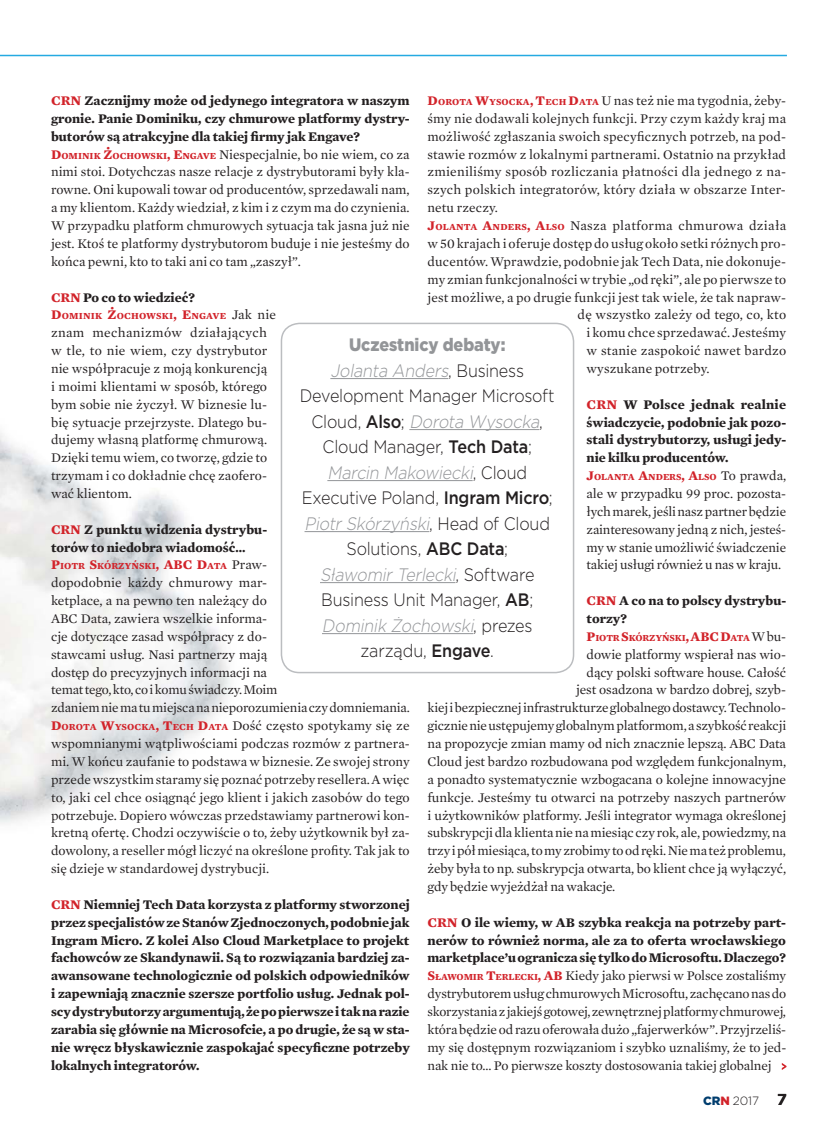
<style>
.page{position:relative;width:838px;height:1127px;background:#fff}
.page>*{position:absolute;margin:0;border:0;box-sizing:border-box;transform-origin:0 0}
.t1{font:300 18px/25.5px "Gotham Pl";letter-spacing:-.01em;color:#231f20;text-align:center;scale:.9 1}
.t2{font:700 15.75px "Gotham Pl";color:#231f20}
.t3{font:13.5px/17.9px "Mercury Text Pl G1";color:#231f20;text-align:justify}
.t4{font:700 13.5px/17.9px "Mercury Text Pl G1";color:#231f20;text-align:justify}
.t5{font:13.5px "Mercury Text Pl G1";letter-spacing:.025em;color:#231f20}
.t6{font:300 12px "Gotham Pl";color:#231f20}
.t7{font:700 9.45px "Mercury Text Pl G1";letter-spacing:-.005em;color:#d2232a}
.t8{font:700 9.45px "Mercury Text Pl G1";letter-spacing:.02em;color:#d2232a}
.s1{font-weight:700;color:#d2232a}
.s2{font-weight:700}
.s3{font-weight:700;font-size:9.45px;color:#d2232a}
.s4{color:#d2232a}
.s5{font-size:13.5px}
.s6{font-weight:400;font-size:13.5px;color:#231f20}
.s7{font-weight:900;color:#939598}
.s8{font-style:italic;color:#939598}
.s9{font-weight:500}
.s10{font-weight:900;color:#003d6e}
.s11{font-weight:900;color:#d2232a}
</style>
<div class="page">
<img style="left:0;top:433px;width:231px;height:391px">
<hr style="left:330px;top:378px;width:118px;height:1px;background:#939598">
<hr style="left:409px;top:429px;width:130px;height:1px;background:#939598">
<hr style="left:327px;top:480px;width:145px;height:1px;background:#939598">
<hr style="left:304px;top:531px;width:125px;height:1px;background:#939598">
<hr style="left:320px;top:582px;width:135px;height:1px;background:#939598">
<hr style="left:322px;top:633px;width:151px;height:1px;background:#939598">
<div style="left:281px;top:323px;width:293px;height:350px;border:2px solid #bbbdc0;border-radius:18px"></div>
<svg style="left:781px;top:1063px;width:5px;height:7px"></svg>
<hr style="left:0;top:55px;width:787px;height:1px;background:#25aae1">
<p class="t3" style="left:51px;top:93px;width:360px;text-align:left"><span class="s1">CRN</span> <span class="s2">Zacznijmy może od jedynego integratora w naszym gronie. Panie Dominiku, czy chmurowe platformy dystry&shy;butorów są atrakcyjne dla takiej firmy jak Engave?<br></span><span class="s1">D</span><span class="s3">OMINIK</span> <span class="s1">Ż</span><span class="s3">OCHOWSKI</span><span class="s1">, E</span><span class="s3">NGAVE</span> Niespecjalnie, bo nie wiem, co za nimi stoi. Dotychczas nasze relacje z dystrybutorami były kla&shy;rowne. Oni kupowali towar od producentów, sprzedawali nam, a my klientom. Każdy wiedział, z kim i z czym ma do czynienia.<br>W przypadku platform chmurowych sytuacja tak jasna już nie jest. Ktoś te platformy dystrybutorom buduje i nie jesteśmy do końca pewni, kto to taki ani co tam „zaszył”.</p>
<p class="t4" style="left:51px;top:289px;width:145px"><span class="s4">CRN</span> Po co to wiedzieć?</p>
<p class="t8" style="left:51px;top:313px;width:226px"><span class="s5">D</span>OMINIK <span class="s5">Ż</span>OCHOWSKI<span class="s5">, E</span>NGAVE <span class="s6">Jak nie</span></p>
<p class="t3" style="left:51px;top:325px;width:218px">znam mechanizmów działających w tle, to nie wiem, czy dystrybutor nie współpracuje z moją konkurencją i moimi klientami w sposób, którego bym sobie nie życzył. W biznesie lu&shy;bię sytuacje przejrzyste. Dlatego bu&shy;dujemy własną platformę chmurową.<br>Dzięki temu wiem, co tworzę, gdzie to trzymam i co dokładnie chcę zaofero&shy;wać klientom.</p>
<p class="t4" style="left:51px;top:521px;width:218px"><span class="s4">CRN</span> Z punktu widzenia dystrybu&shy;torów to niedobra wiadomość…</p>
<p class="t7" style="left:51px;top:563px;width:218px"><span class="s5">P</span>IOTR <span class="s5">S</span>KÓRZYŃSKI<span class="s5">, ABC D</span>ATA <span class="s6">Praw-</span></p>
<p class="t3" style="left:51px;top:575px;width:360px;text-align:left">dopodobnie każdy chmurowy mar-<br>ketplace, a na pewno ten należący do<br>ABC Data, zawiera wszelkie informa-<br>cje dotyczące zasad współpracy z do-<br>stawcami usług. Nasi partnerzy mają<br>dostęp do precyzyjnych informacji na<br>temat tego, kto, co i komu świadczy. Moim<br>zdaniem nie ma tu miejsca na nieporozumienia czy domniemania.<br><span class="s1">D</span><span class="s3">OROTA</span> <span class="s1">W</span><span class="s3">YSOCKA</span><span class="s1">, T</span><span class="s3">ECH</span> <span class="s1">D</span><span class="s3">ATA</span> Dość często spotykamy się ze wspomnianymi wątpliwościami podczas rozmów z partnera&shy;mi. W końcu zaufanie to podstawa w biznesie. Ze swojej strony przede wszystkim staramy się poznać potrzeby resellera. A więc to, jaki cel chce osiągnąć jego klient i jakich zasobów do tego potrzebuje. Dopiero wówczas przedstawiamy partnerowi kon&shy;kretną ofertę. Chodzi oczywiście o to, żeby użytkownik był za&shy;dowolony, a reseller mógł liczyć na określone profity. Tak jak to się dzieje w standardowej dystrybucji.</p>
<p class="t4" style="left:51px;top:896px;width:360px"><span class="s4">CRN</span> Niemniej Tech Data korzysta z platformy stworzonej przez specjalistów ze Stanów Zjednoczonych, podobnie jak Ingram Micro. Z kolei Also Cloud Marketplace to projekt fachowców ze Skandynawii. Są to rozwiązania bardziej za&shy;awansowane technologicznie od polskich odpowiedników i zapewniają znacznie szersze portfolio usług. Jednak pol&shy;scy dystrybutorzy argumentują, że po pierwsze i tak na razie zarabia się głównie na Microsofcie, a po drugie, że są w sta&shy;nie wręcz błyskawicznie zaspokajać specyficzne potrzeby lokalnych integratorów.</p>
<p class="t3" style="left:427px;top:93px;width:360px"><span class="s1">D</span><span class="s3">OROTA</span> <span class="s1">W</span><span class="s3">YSOCKA</span><span class="s1">, T</span><span class="s3">ECH</span> <span class="s1">D</span><span class="s3">ATA</span> U nas też nie ma tygodnia, żeby-</p>
<p class="t3" style="left:427px;top:110px;width:360px">śmy nie dodawali kolejnych funkcji. Przy czym każdy kraj ma</p>
<p class="t3" style="left:427px;top:128px;width:360px">możliwość zgłaszania swoich specyficznych potrzeb, na pod-</p>
<p class="t3" style="left:427px;top:146px;width:360px">stawie rozmów z lokalnymi partnerami. Ostatnio na przykład</p>
<p class="t3" style="left:427px;top:164px;width:360px">zmieniliśmy sposób rozliczania płatności dla jednego z na-</p>
<p class="t3" style="left:427px;top:182px;width:360px">szych polskich integratorów, który działa w obszarze Inter-</p>
<p class="t3" style="left:427px;top:200px;width:72px">netu rzeczy.</p>
<p class="t5" style="left:427px;top:220px;width:360px"><span class="s1">J</span><span class="s3">OLANTA</span> <span class="s1">A</span><span class="s3">NDERS</span><span class="s1">, A</span><span class="s3">LSO</span> Nasza platforma chmurowa działa</p>
<p class="t3" style="left:427px;top:235px;width:360px">w 50 krajach i oferuje dostęp do usług około setki różnych pro-</p>
<p class="t3" style="left:427px;top:253px;width:360px">ducentów. Wprawdzie, podobnie jak Tech Data, nie dokonuje-</p>
<p class="t3" style="left:427px;top:271px;width:360px">my zmian funkcjonalności w trybie „od ręki”, ale po pierwsze to</p>
<p class="t3" style="left:427px;top:289px;width:360px">jest możliwe, a po drugie funkcji jest tak wiele, że tak napraw-</p>
<p class="t3" style="left:577px;top:307px;width:210px">dę wszystko zależy od tego, co, kto</p>
<p class="t3" style="left:586px;top:325px;width:201px">i komu chce sprzedawać. Jesteśmy</p>
<p class="t3" style="left:586px;top:343px;width:201px">w stanie zaspokoić nawet bardzo</p>
<p class="t3" style="left:586px;top:360px;width:125px">wyszukane potrzeby.</p>
<p class="t4" style="left:586px;top:396px;width:201px"><span class="s4">CRN</span> W Polsce jednak realnie świadczycie, podobnie jak pozo&shy;stali dystrybutorzy, usługi jedy&shy;nie kilku producentów.</p>
<p class="t7" style="left:586px;top:474px;width:201px"><span class="s5">J</span>OLANTA <span class="s5">A</span>NDERS<span class="s5">, A</span>LSO <span class="s6">To prawda,</span></p>
<p class="t3" style="left:586px;top:485px;width:201px">ale w przypadku 99 proc. pozosta&shy;łych marek, jeśli nasz partner będzie zainteresowany jedną z nich, jesteś&shy;my w stanie umożliwić świadczenie takiej usługi również u nas w kraju.</p>
<p class="t4" style="left:586px;top:593px;width:201px"><span class="s4">CRN</span> A co na to polscy dystrybu&shy;torzy?</p>
<p class="t7" style="left:586px;top:635px;width:201px"><span class="s5">P</span>IOTR <span class="s5">S</span>KÓRZYŃSKI<span class="s5">, ABC D</span>ATA <span class="s6">W bu-</span></p>
<p class="t3" style="left:586px;top:646px;width:201px">dowie platformy wspierał nas wio-</p>
<p class="t3" style="left:586px;top:664px;width:201px">dący polski software house. Całość</p>
<p class="t3" style="left:576px;top:682px;width:211px">jest osadzona w bardzo dobrej, szyb-</p>
<p class="t3" style="left:427px;top:700px;width:360px">kiej i bezpiecznej infrastrukturze globalnego dostawcy. Technolo-</p>
<p class="t3" style="left:427px;top:718px;width:360px">gicznie nie ustępujemy globalnym platformom, a szybkość reakcji</p>
<p class="t3" style="left:427px;top:735px;width:360px">na propozycje zmian mamy od nich znacznie lepszą. ABC Data</p>
<p class="t3" style="left:427px;top:753px;width:360px">Cloud jest bardzo rozbudowana pod względem funkcjonalnym,</p>
<p class="t3" style="left:427px;top:771px;width:360px">a ponadto systematycznie wzbogacana o kolejne innowacyjne</p>
<p class="t3" style="left:427px;top:789px;width:360px">funkcje. Jesteśmy tu otwarci na potrzeby naszych partnerów</p>
<p class="t3" style="left:427px;top:807px;width:360px">i użytkowników platformy. Jeśli integrator wymaga określonej</p>
<p class="t3" style="left:427px;top:825px;width:360px">subskrypcji dla klienta nie na miesiąc czy rok, ale, powiedzmy, na</p>
<p class="t3" style="left:427px;top:843px;width:360px">trzy i pół miesiąca, to my zrobimy to od ręki. Nie ma też problemu,</p>
<p class="t3" style="left:427px;top:860px;width:360px">żeby była to np. subskrypcja otwarta, bo klient chce ją wyłączyć,</p>
<p class="t3" style="left:427px;top:878px;width:189px">gdy będzie wyjeżdżał na wakacje.</p>
<p class="t3" style="left:427px;top:914px;width:360px"><span class="s1">CRN</span> <span class="s2">O ile wiemy, w AB szybka reakcja na potrzeby part&shy;nerów to również norma, ale za to oferta wrocławskiego marketplace’u ogranicza się tylko do Microsoftu. Dlaczego?<br></span><span class="s1">S</span><span class="s3">ŁAWOMIR</span> <span class="s1">T</span><span class="s3">ERLECKI</span><span class="s1">, AB</span> Kiedy jako pierwsi w Polsce zostaliśmy dystrybutorem usług chmurowych Microsoftu, zachęcano nas do skorzystania z jakiejś gotowej, zewnętrznej platformy chmurowej, która będzie od razu oferowała dużo „fajerwerków”. Przyjrzeliś&shy;my się dostępnym rozwiązaniom i szybko uznaliśmy, że to jed&shy;nak nie to… Po pierwsze koszty dostosowania takiej globalnej</p>
<p class="t1" style="left:300px;top:333px;width:285px"><span class="s7">Uczestnicy debaty:<br></span><span class="s8">Jolanta Anders</span>, B u s i n e s s<br>Development Manager Microsoft<br>C l o u d , <span class="s9">A l s o</span> ; <span class="s8">Dorota Wysocka</span>,<br>Cloud Manager, <span class="s9">Tech Data</span>;<br><span class="s8">Marcin Makowiecki</span>, C l o u d<br>Executive Poland, <span class="s9">Ingram Micro</span>;<br><span class="s8">Piotr Skórzyński</span>, H e a d o f C l o u d<br>Solutions, <span class="s9">ABC Data</span>;<br><span class="s8">Sławomir Terlecki</span>, S o f t w a r e<br>Business Unit Manager, <span class="s9">AB</span>;<br><span class="s8">Dominik Żochowski</span>, p re z e s zarządu, <span class="s9">Engave</span>.</p>
<p class="t6" style="left:703px;top:1095px;width:58px"><span class="s10">CR</span><span class="s11">N</span> 2017</p>
<p class="t2" style="left:777px;top:1092px;width:11px">7</p>
</div>
